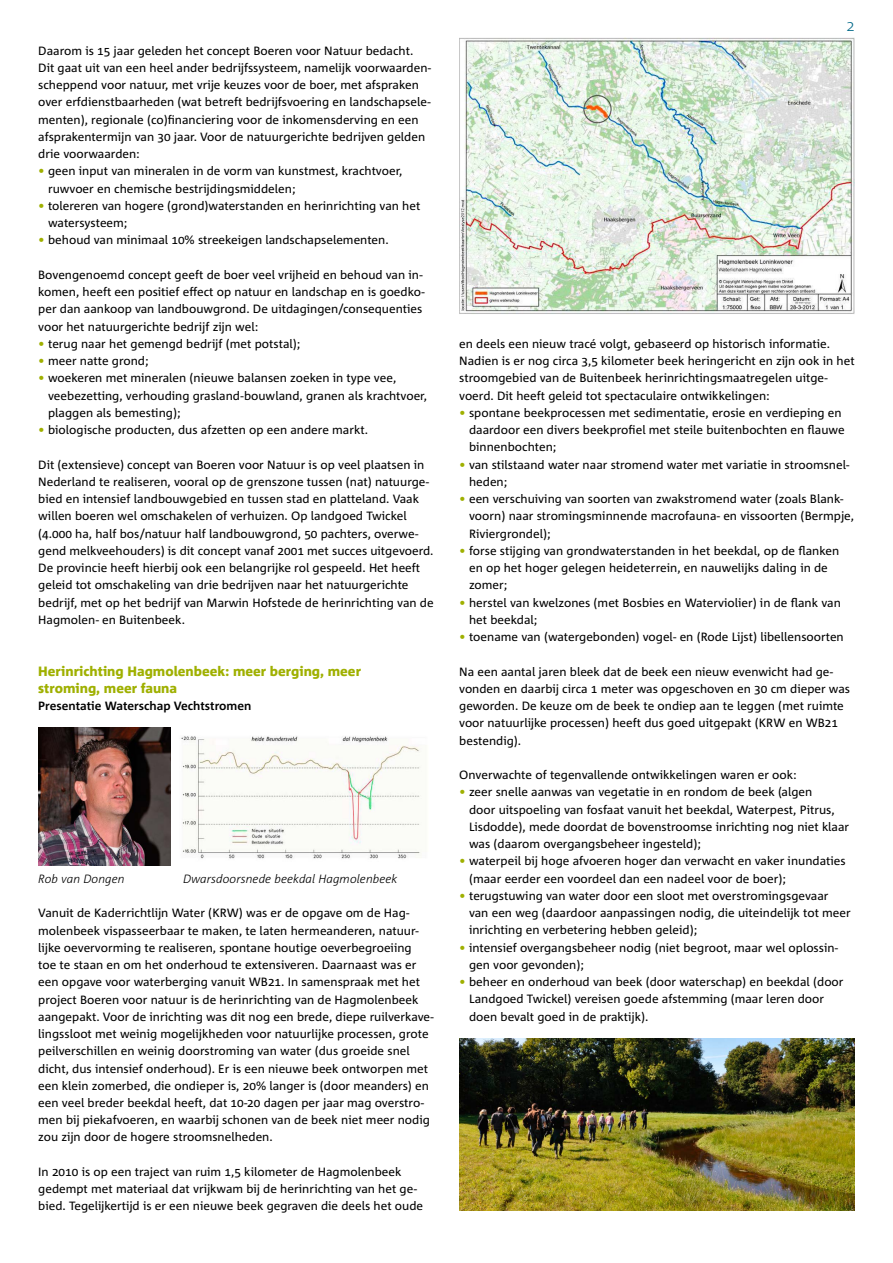
<style>
.page{position:relative;width:893px;height:1263px;background:#fff}
.page>*{position:absolute;margin:0;border:0;box-sizing:border-box;transform-origin:0 0}
.t1{font:300 15px "Corpid C1";color:#006888}
.t2{font:800 13.5px/17.2px "Corpid C1";color:#9fb000}
.t3{font:12px/17.2px "Corpid C1";color:#000}
.t4{font:italic 300 12px "Corpid C1";color:#000}
.t5{font:700 12px "Corpid C1";color:#000}
.s1{color:#9fb000}
</style>
<div class="page">
<img style="left:181px;top:736px;width:241px;height:123px">
<img style="left:38px;top:727px;width:132px;height:138px">
<img style="left:459px;top:37px;width:396px;height:277px">
<img style="left:459px;top:1038px;width:396px;height:173px">
<p class="t3" style="left:38px;top:41px;width:394px">Daarom is 15 jaar geleden het concept Boeren voor Natuur bedacht.<br>Dit gaat uit van een heel ander bedrijfssysteem, namelijk voorwaarden&shy;scheppend voor natuur, met vrije keuzes voor de boer, met afspraken over erfdienstbaarheden (wat betreft bedrijfsvoering en landschapsele&shy;menten), regionale (co)financiering voor de inkomensderving en een afsprakentermijn van 30 jaar. Voor de natuurgerichte bedrijven gelden drie voorwaarden:</p>
<p class="t3" style="left:48px;top:162px;width:356px;text-indent:-10px"><span class="s1">•</span> geen input van mineralen in de vorm van kunstmest, krachtvoer, ruwvoer en chemische bestrijdingsmiddelen;</p>
<p class="t3" style="left:48px;top:197px;width:374px;text-indent:-10px"><span class="s1">•</span> tolereren van hogere (grond)waterstanden en herinrichting van het watersysteem;</p>
<p class="t3" style="left:38px;top:231px;width:352px"><span class="s1">•</span> behoud van minimaal 10% streekeigen landschapselementen.</p>
<p class="t3" style="left:38px;top:266px;width:388px">Bovengenoemd concept geeft de boer veel vrijheid en behoud van in&shy;komen, heeft een positief effect op natuur en landschap en is goedko&shy;per dan aankoop van landbouwgrond. De uitdagingen/consequenties voor het natuurgerichte bedrijf zijn wel:</p>
<p class="t3" style="left:38px;top:335px;width:264px"><span class="s1">•</span> terug naar het gemengd bedrijf (met potstal);</p>
<p class="t3" style="left:38px;top:352px;width:112px"><span class="s1">•</span> meer natte grond;</p>
<p class="t3" style="left:48px;top:369px;width:380px;text-indent:-10px"><span class="s1">•</span> woekeren met mineralen (nieuwe balansen zoeken in type vee, veebezetting, verhouding grasland-bouwland, granen als krachtvoer, plaggen als bemesting);</p>
<p class="t3" style="left:38px;top:421px;width:331px"><span class="s1">•</span> biologische producten, dus afzetten op een andere markt.</p>
<p class="t3" style="left:38px;top:455px;width:397px">Dit (extensieve) concept van Boeren voor Natuur is op veel plaatsen in Nederland te realiseren, vooral op de grenszone tussen (nat) natuurge&shy;bied en intensief landbouwgebied en tussen stad en platteland. Vaak willen boeren wel omschakelen of verhuizen. Op landgoed Twickel (4.000 ha, half bos/natuur half landbouwgrond, 50 pachters, overwe&shy;gend melkveehouders) is dit concept vanaf 2001 met succes uitgevoerd.<br>De provincie heeft hierbij ook een belangrijke rol gespeeld. Het heeft geleid tot omschakeling van drie bedrijven naar het natuurgerichte bedrijf, met op het bedrijf van Marwin Hofstede de herinrichting van de Hagmolen- en Buitenbeek.</p>
<p class="t2" style="left:38px;top:662px;width:324px">Herinrichting Hagmolenbeek: meer berging, meer stroming, meer fauna</p>
<p class="t5" style="left:38px;top:698px;width:215px">Presentatie Waterschap Vechtstromen</p>
<p class="t4" style="left:38px;top:871px;width:88px">Rob van Dongen</p>
<p class="t4" style="left:183px;top:871px;width:216px">Dwarsdoorsnede beekdal Hagmolenbeek</p>
<p class="t3" style="left:38px;top:904px;width:397px">Vanuit de Kaderrichtlijn Water (KRW) was er de opgave om de Hag&shy;molenbeek vispasseerbaar te maken, te laten hermeanderen, natuur&shy;lijke oevervorming te realiseren, spontane houtige oeverbegroeiing<br>toe te staan en om het onderhoud te extensiveren. Daarnaast was er een opgave voor waterberging vanuit WB21. In samenspraak met het project Boeren voor natuur is de herinrichting van de Hagmolenbeek aangepakt. Voor de inrichting was dit nog een brede, diepe ruilverkave&shy;lingssloot met weinig mogelijkheden voor natuurlijke processen, grote peilverschillen en weinig doorstroming van water (dus groeide snel dicht, dus intensief onderhoud). Er is een nieuwe beek ontworpen met een klein zomerbed, die ondieper is, 20% langer is (door meanders) en een veel breder beekdal heeft, dat 10-20 dagen per jaar mag overstro&shy;men bij piekafvoeren, en waarbij schonen van de beek niet meer nodig zou zijn door de hogere stroomsnelheden.</p>
<p class="t3" style="left:38px;top:1163px;width:386px">In 2010 is op een traject van ruim 1,5 kilometer de Hagmolenbeek gedempt met materiaal dat vrijkwam bij de herinrichting van het ge&shy;bied. Tegelijkertijd is er een nieuwe beek gegraven die deels het oude</p>
<p class="t1" style="left:846px;top:16px;width:10px">2</p>
<p class="t3" style="left:459px;top:335px;width:397px">en deels een nieuw tracé volgt, gebaseerd op historisch informatie.<br>Nadien is er nog circa 3,5 kilometer beek heringericht en zijn ook in het stroomgebied van de Buitenbeek herinrichtingsmaatregelen uitge&shy;voerd. Dit heeft geleid tot spectaculaire ontwikkelingen:</p>
<p class="t3" style="left:469px;top:404px;width:377px;text-indent:-10px"><span class="s1">•</span> spontane beekprocessen met sedimentatie, erosie en verdieping en daardoor een divers beekprofiel met steile buitenbochten en flauwe binnenbochten;</p>
<p class="t3" style="left:469px;top:455px;width:382px;text-indent:-10px"><span class="s1">•</span> van stilstaand water naar stromend water met variatie in stroomsnel&shy;heden;</p>
<p class="t3" style="left:469px;top:490px;width:387px;text-indent:-10px"><span class="s1">•</span> een verschuiving van soorten van zwakstromend water (zoals Blank&shy;voorn) naar stromingsminnende macrofauna- en vissoorten (Bermpje,<br>Riviergrondel);</p>
<p class="t3" style="left:469px;top:542px;width:372px;text-indent:-10px"><span class="s1">•</span> forse stijging van grondwaterstanden in het beekdal, op de flanken en op het hoger gelegen heideterrein, en nauwelijks daling in de zomer;</p>
<p class="t3" style="left:469px;top:593px;width:373px;text-indent:-10px"><span class="s1">•</span> herstel van kwelzones (met Bosbies en Waterviolier) in de flank van het beekdal;</p>
<p class="t3" style="left:459px;top:628px;width:386px"><span class="s1">•</span> toename van (watergebonden) vogel- en (Rode Lijst) libellensoorten</p>
<p class="t3" style="left:459px;top:662px;width:392px">Na een aantal jaren bleek dat de beek een nieuw evenwicht had ge&shy;vonden en daarbij circa 1 meter was opgeschoven en 30 cm dieper was geworden. De keuze om de beek te ondiep aan te leggen (met ruimte voor natuurlijke processen) heeft dus goed uitgepakt (KRW en WB21 bestendig).</p>
<p class="t3" style="left:459px;top:766px;width:339px">Onverwachte of tegenvallende ontwikkelingen waren er ook:</p>
<p class="t3" style="left:469px;top:783px;width:382px;text-indent:-10px"><span class="s1">•</span> zeer snelle aanwas van vegetatie in en rondom de beek (algen<br>door uitspoeling van fosfaat vanuit het beekdal, Waterpest, Pitrus, Lisdodde), mede doordat de bovenstroomse inrichting nog niet klaar was (daarom overgangsbeheer ingesteld);</p>
<p class="t3" style="left:469px;top:852px;width:378px;text-indent:-10px"><span class="s1">•</span> waterpeil bij hoge afvoeren hoger dan verwacht en vaker inundaties (maar eerder een voordeel dan een nadeel voor de boer);</p>
<p class="t3" style="left:469px;top:886px;width:383px;text-indent:-10px"><span class="s1">•</span> terugstuwing van water door een sloot met overstromingsgevaar van een weg (daardoor aanpassingen nodig, die uiteindelijk tot meer inrichting en verbetering hebben geleid);</p>
<p class="t3" style="left:469px;top:938px;width:371px;text-indent:-10px"><span class="s1">•</span> intensief overgangsbeheer nodig (niet begroot, maar wel oplossin&shy;gen voor gevonden);</p>
<p class="t3" style="left:469px;top:973px;width:376px;text-indent:-10px"><span class="s1">•</span> beheer en onderhoud van beek (door waterschap) en beekdal (door<br>Landgoed Twickel) vereisen goede afstemming (maar leren door doen bevalt goed in de praktijk).</p>
</div>
